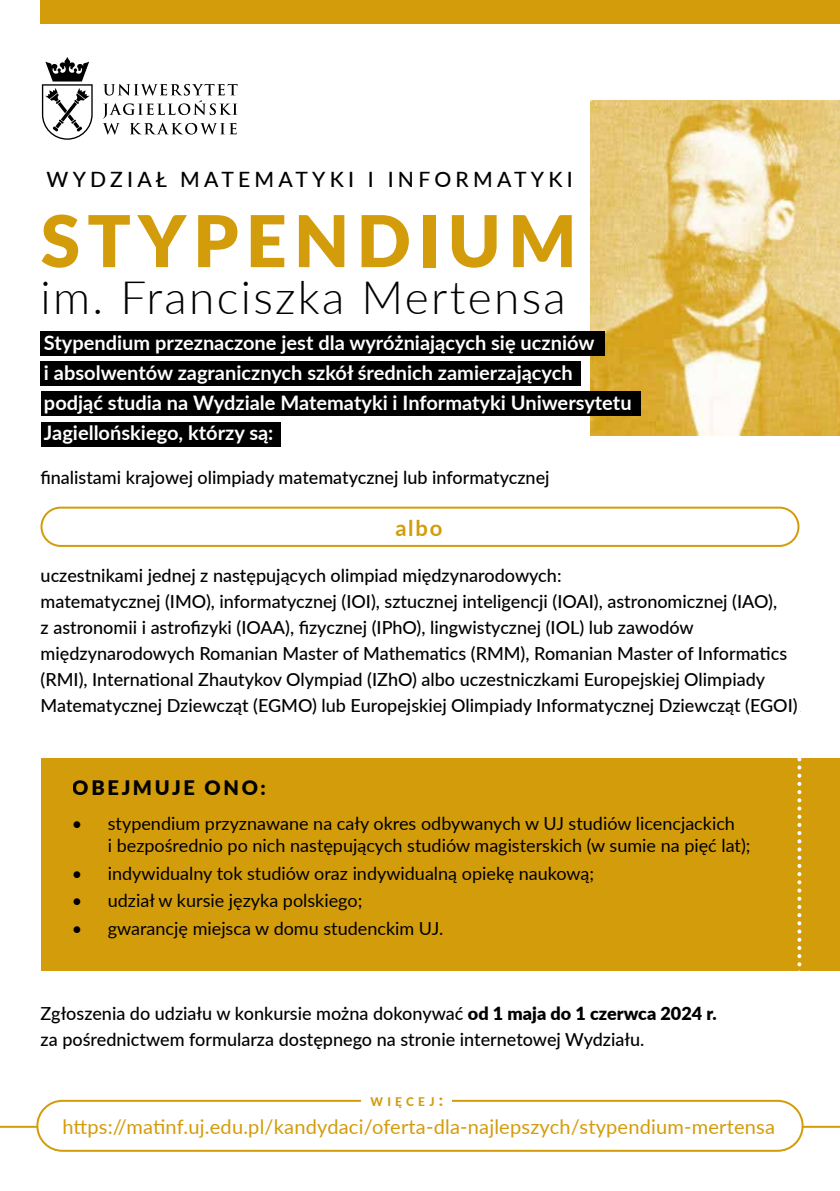
<style>
.page{position:relative;width:840px;height:1191px;background:#fff}
.page>*{position:absolute;margin:0;border:0;box-sizing:border-box;transform-origin:0 0}
.t1{font:900 71.4px "Lato";letter-spacing:.1em;color:#d39c0a}
.t2{font:300 46px "Lato";letter-spacing:.05em;color:#000}
.t3{font:700 22px "Lato";color:#d39c0a}
.t4{font:500 21.2px "Lato";letter-spacing:.2em;color:#000}
.t5{font:700 20px/30px "Lato";color:#fff}
.t6{font:20px "Lato";letter-spacing:.01em;color:#d39c0a}
.t7{font:900 20px "Lato";letter-spacing:.13em;color:#000}
.t8{font:500 18px/26px "Lato";color:#000}
.t9{font:18px/22px "Lato";color:#000}
.t10{font:800 12px "Lato";letter-spacing:.355em;color:#d39c0a}
.s1{font-weight:900}
.s2{font-size:17px}
</style>
<div class="page">
<img style="left:590px;top:101px;width:249px;height:334px">
<div style="left:41px;top:0;width:798px;height:23px;background:#d39c0a"></div>
<div style="left:41px;top:758px;width:798px;height:212px;background:#d39c0a"></div>
<div style="left:41px;top:331px;width:563px;height:24px;background:#000"></div>
<div style="left:41px;top:361px;width:540px;height:24px;background:#000"></div>
<div style="left:41px;top:392px;width:599px;height:24px;background:#000"></div>
<div style="left:41px;top:422px;width:239px;height:25px;background:#000"></div>
<div style="left:40px;top:506px;width:759px;height:41px;border:2px solid #d39c0a;border-radius:19px"></div>
<svg style="left:42px;top:57px;width:51px;height:83px"></svg>
<svg style="left:103px;top:84px;width:134px;height:50px"></svg>
<svg style="left:797px;top:758px;width:4px;height:213px"></svg>
<hr style="left:0;top:1125px;width:839px;height:2px;background:#d39c0a">
<div style="left:37px;top:1100px;width:765px;height:50px;background:#fff;border-radius:25px"></div>
<div style="left:36px;top:1099px;width:767px;height:52px;border:2px solid #d39c0a;border-radius:25px"></div>
<div style="left:361px;top:1086px;width:91px;height:25px;background:#fff"></div>
<p class="t4" style="left:47px;top:164px;width:527px">WYDZIAŁ MATEMATYKI I INFORMATYKI</p>
<h1 class="t1" style="left:41px;top:187px;width:537px">STYPENDIUM</h1>
<h2 class="t2" style="left:41px;top:265px;width:526px">im. Franciszka Mertensa</h2>
<p class="t5" style="left:44px;top:327px;width:589px">Stypendium przeznaczone jest dla wyróżniających się uczniów<br>i absolwentów zagranicznych szkół średnich zamierzających podjąć studia na Wydziale Matematyki i Informatyki Uniwersytetu Jagiellońskiego, którzy są:</p>
<p class="t8" style="left:40px;top:464px;width:510px">finalistami krajowej olimpiady matematycznej lub informatycznej</p>
<p class="t3" style="left:395px;top:511px;width:48px">albo</p>
<p class="t8" style="left:41px;top:562px;width:762px">uczestnikami jednej z następujących olimpiad międzynarodowych:<br>matematycznej (IMO), informatycznej (IOI), sztucznej inteligencji (IOAI), astronomicznej (IAO),<br>z astronomii i astrofizyki (IOAA), fizycznej (IPhO), lingwistycznej (IOL) lub zawodów międzynarodowych Romanian Master of Mathematics (RMM), Romanian Master of Informatics (RMI), International Zhautykov Olympiad (IZhO) albo uczestniczkami Europejskiej Olimpiady Matematycznej Dziewcząt (EGMO) lub Europejskiej Olimpiady Informatycznej Dziewcząt (EGOI).</p>
<p class="t7" style="left:73px;top:772px;width:194px">OBEJMUJE ONO:</p>
<p class="t9" style="left:108px;top:811px;width:644px;text-indent:-36px">• stypendium przyznawane na cały okres odbywanych w UJ studiów licencjackich<br>i bezpośrednio po nich następujących studiów magisterskich (w sumie na pięć lat);</p>
<p class="t9" style="left:72px;top:861px;width:523px">• indywidualny tok studiów oraz indywidualną opiekę naukową;</p>
<p class="t9" style="left:72px;top:889px;width:292px">• udział w kursie języka polskiego;</p>
<p class="t9" style="left:72px;top:916px;width:373px">• gwarancję miejsca w domu studenckim UJ.</p>
<p class="t8" style="left:41px;top:1000px;width:677px">Zgłoszenia do udziału w konkursie można dokonywać <span class="s1">od 1 maja do 1 czerwca 2024 r. </span>za pośrednictwem formularza dostępnego na stronie internetowej Wydziału.</p>
<p class="t10" style="left:370px;top:1092px;width:74px">WIĘCEJ<span class="s2">:</span></p>
<p class="t6" style="left:62px;top:1112px;width:713px">https://matinf.uj.edu.pl/kandydaci/oferta-dla-najlepszych/stypendium-mertensa</p>
</div>
